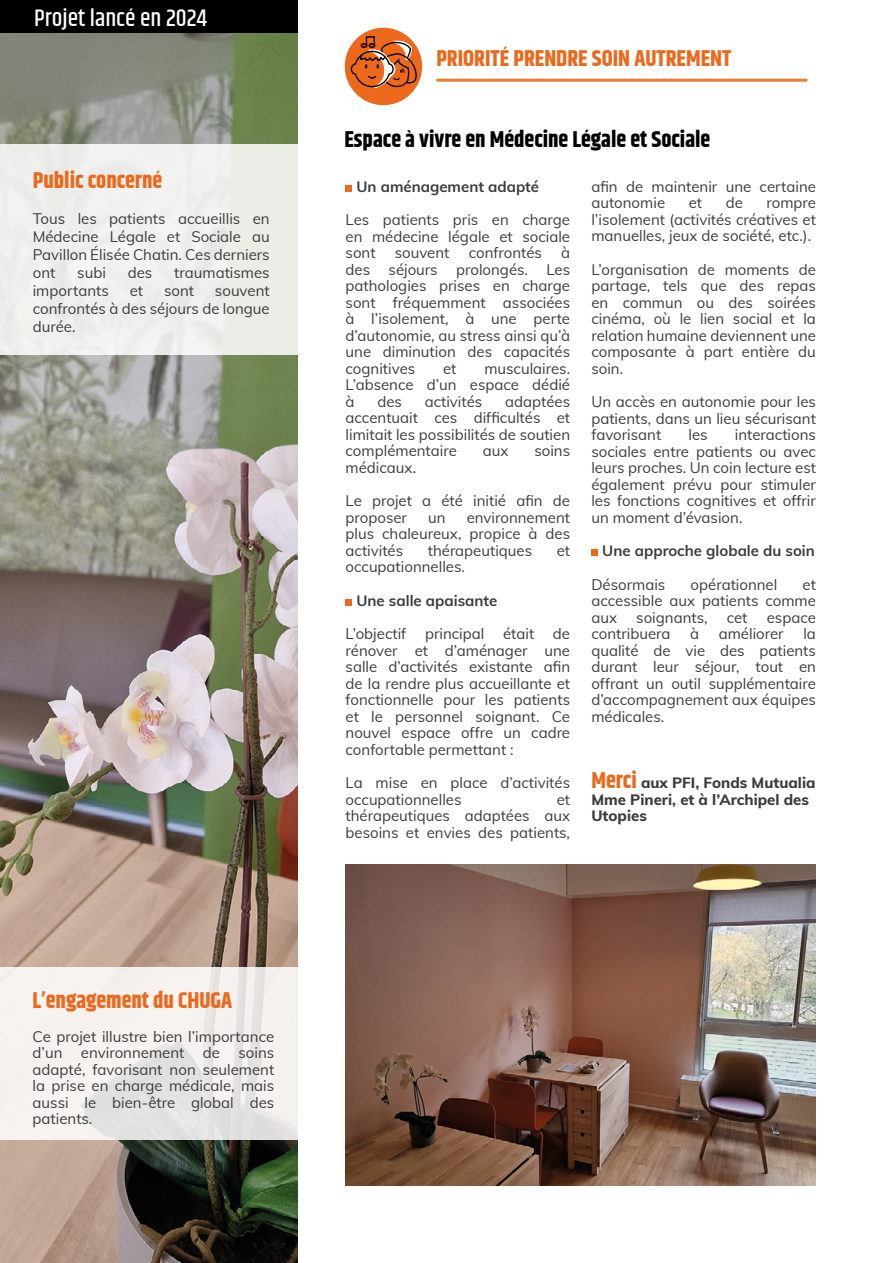
<style>
.page{position:relative;width:893px;height:1263px;background:#fff}
.page>*{position:absolute;margin:0;border:0;box-sizing:border-box;transform-origin:0 0}
.t1{font:500 24px "Khand";color:#fff}
.t2{font:700 22.5px "Khand";color:#ec691c}
.t3{font:700 22.5px "Khand";color:#000}
.t4{font:15px/16.5px "Muli";color:#3c3c3b;text-align:justify}
.t5{font:700 15px "Muli";color:#3c3c3b}
.t6{font:800 15px/16.5px "Muli";color:#3c3c3b}
.s1{font-family:"Khand";font-weight:700;font-size:22.5px;color:#ec691c}
</style>
<div class="page">
<img style="left:0;top:32px;width:298px;height:1231px">
<div style="left:0;top:0;width:298px;height:32px;background:#000"></div>
<div style="left:0;top:144px;width:299px;height:211px;background:#eeeeec"></div>
<div style="left:346px;top:185px;width:6px;height:7px;background:#ec691c"></div>
<div style="left:346px;top:599px;width:6px;height:7px;background:#ec691c"></div>
<div style="left:591px;top:549px;width:7px;height:7px;background:#ec691c"></div>
<hr style="left:436px;top:79px;width:371px;height:3px;background:#ef7a32">
<div style="left:345px;top:28px;width:77px;height:77px;background:#ec691c;border-radius:50%"></div>
<svg style="left:351px;top:36px;width:66px;height:54px"></svg>
<img style="left:346px;top:864px;width:470px;height:321px">
<svg style="left:0;top:967px;width:298px;height:173px;fill:#f5f1ef"></svg>
<h1 class="t1" style="left:34px;top:3px;width:174px">Projet lancé en 2024</h1>
<h2 class="t2" style="left:33px;top:164px;width:131px">Public concerné</h2>
<p class="t4" style="left:33px;top:209px;width:238px;line-height:18px">Tous les patients accueillis en Médecine Légale et Sociale au Pavillon Élisée Chatin. Ces derniers ont</p>
<p class="t4" style="left:77px;top:263px;width:30px">subi</p>
<p class="t4" style="left:128px;top:263px;width:26px">des</p>
<p class="t4" style="left:174px;top:263px;width:97px">traumatismes</p>
<p class="t4" style="left:33px;top:281px;width:78px">importants</p>
<p class="t4" style="left:130px;top:281px;width:15px">et</p>
<p class="t4" style="left:164px;top:281px;width:32px">sont</p>
<p class="t4" style="left:33px;top:281px;width:238px;line-height:18px;text-indent:182px">souvent confrontés à des séjours de longue durée.</p>
<h2 class="t2" style="left:33px;top:985px;width:201px">L’engagement du CHUGA</h2>
<p class="t4" style="left:33px;top:1027px;width:243px">Ce projet illustre bien l’importance d’un environnement de soins adapté, favorisant non seulement la prise en charge médicale, mais aussi le bien-être global des patients.</p>
<h2 class="t2" style="left:436px;top:43px;width:297px">PRIORITÉ PRENDRE SOIN AUTREMENT</h2>
<h2 class="t3" style="left:344px;top:123px;width:367px">Espace à vivre en Médecine Légale et Sociale</h2>
<p class="t5" style="left:356px;top:175px;width:184px">Un aménagement adapté</p>
<p class="t4" style="left:346px;top:211px;width:226px">Les patients pris en charge en médecine légale et sociale sont</p>
<p class="t4" style="left:591px;top:177px;width:226px">afin de maintenir une certaine autonomie</p>
<p class="t4" style="left:689px;top:194px;width:15px">et</p>
<p class="t4" style="left:726px;top:194px;width:19px">de</p>
<p class="t4" style="left:591px;top:194px;width:226px;text-indent:175px">rompre l’isolement (activités créatives et manuelles, jeux de société, etc.).</p>
<p class="t4" style="left:591px;top:260px;width:226px">L’organisation de moments de partage, tels que des repas en commun ou des soirées cinéma, où le lien social et la relation humaine deviennent une composante à part entière du soin.</p>
<p class="t4" style="left:591px;top:393px;width:226px">Un accès en autonomie pour les patients, dans un lieu sécurisant favorisant</p>
<p class="t4" style="left:346px;top:244px;width:226px;text-indent:216px">à des séjours prolongés. Les pathologies prises en charge sont fréquemment associées à l’isolement, à une perte d’autonomie, au stress ainsi qu’à une diminution des capacités cognitives</p>
<p class="t4" style="left:395px;top:244px;width:56px">souvent</p>
<p class="t4" style="left:469px;top:244px;width:75px">confrontés</p>
<p class="t4" style="left:346px;top:359px;width:226px;text-indent:139px">musculaires.<br>L’absence d’un espace dédié à</p>
<p class="t4" style="left:443px;top:359px;width:15px">et</p>
<p class="t4" style="left:346px;top:392px;width:226px;text-indent:160px">adaptées accentuait ces difficultés et limitait les possibilités de soutien complémentaire</p>
<p class="t4" style="left:377px;top:392px;width:26px">des</p>
<p class="t4" style="left:425px;top:392px;width:59px">activités</p>
<p class="t4" style="left:688px;top:426px;width:21px">les</p>
<p class="t4" style="left:591px;top:426px;width:226px;text-indent:143px">interactions sociales entre patients ou avec leurs proches. Un coin lecture est également prévu pour stimuler les fonctions cognitives et offrir un moment d’évasion.</p>
<p class="t5" style="left:602px;top:540px;width:214px">Une approche globale du soin</p>
<p class="t4" style="left:591px;top:575px;width:75px">Désormais</p>
<p class="t4" style="left:691px;top:575px;width:88px">opérationnel</p>
<p class="t4" style="left:483px;top:442px;width:27px">aux</p>
<p class="t4" style="left:534px;top:442px;width:37px">soins</p>
<p class="t4" style="left:346px;top:458px;width:72px">médicaux.</p>
<p class="t4" style="left:346px;top:492px;width:226px">Le projet a été initié afin de proposer</p>
<p class="t4" style="left:346px;top:508px;width:226px;text-indent:121px">environnement plus chaleureux, propice à des activités</p>
<p class="t4" style="left:428px;top:508px;width:19px">un</p>
<p class="t4" style="left:428px;top:541px;width:106px">thérapeutiques</p>
<p class="t4" style="left:557px;top:541px;width:15px">et</p>
<p class="t4" style="left:346px;top:558px;width:121px">occupationnelles.</p>
<p class="t5" style="left:356px;top:589px;width:142px">Une salle apaisante</p>
<p class="t4" style="left:346px;top:625px;width:226px">L’objectif principal était de rénover et d’aménager une salle d’activités existante afin de la rendre plus accueillante et fonctionnelle pour les patients et le personnel soignant. Ce nouvel espace offre un cadre confortable permettant :</p>
<p class="t4" style="left:346px;top:774px;width:226px">La mise en place d’activités occupationnelles</p>
<p class="t4" style="left:591px;top:575px;width:226px;text-indent:211px">et accessible aux patients comme aux</p>
<p class="t4" style="left:636px;top:608px;width:73px">soignants,</p>
<p class="t4" style="left:727px;top:608px;width:22px">cet</p>
<p class="t4" style="left:767px;top:608px;width:51px">espace</p>
<p class="t4" style="left:591px;top:625px;width:81px">contribuera</p>
<p class="t4" style="left:690px;top:625px;width:10px">à</p>
<p class="t4" style="left:719px;top:625px;width:66px">améliorer</p>
<p class="t4" style="left:591px;top:625px;width:226px;text-indent:212px">la qualité de vie des patients durant leur séjour, tout en offrant un outil supplémentaire d’accompagnement aux équipes médicales.</p>
<p class="t6" style="left:591px;top:774px;width:226px"><span class="s1">Merci</span> aux PFI, Fonds Mutualia<br>Mme Pineri, et à l’Archipel des<br>Utopies</p>
<p class="t4" style="left:346px;top:790px;width:226px;text-indent:211px">et thérapeutiques adaptées aux besoins et envies des patients,</p>
</div>
